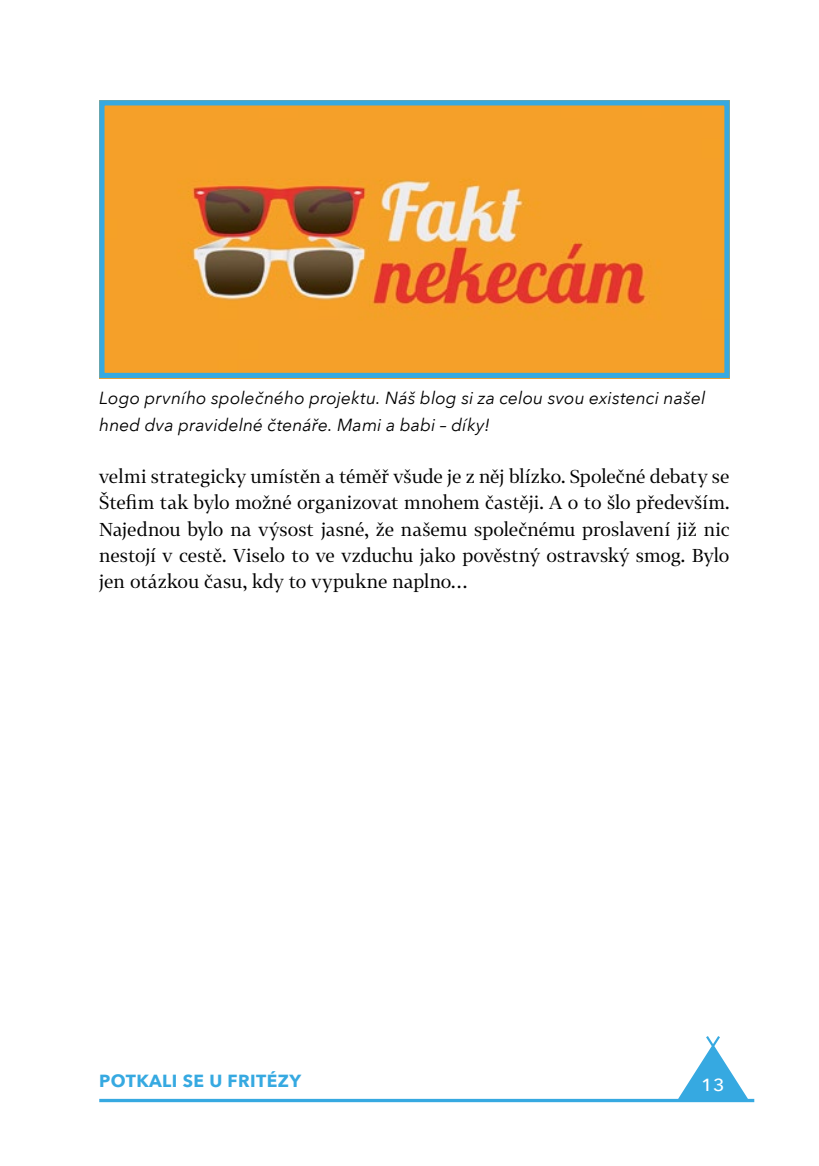
<style>
.page{position:relative;width:819px;height:1166px;background:#fff}
.page>*{position:absolute;margin:0;border:0;box-sizing:border-box;transform-origin:0 0}
.t1{font:18.38px/26.2px "Tabac G2";color:#000;text-align:justify}
.t2{font:italic 17.5px/26.2px "Avenir Next";letter-spacing:.005em;color:#000}
.t3{font:700 17.5px "Avenir Next";letter-spacing:.025em;color:#36a9e1}
.t4{font:500 17.5px "Avenir Next";color:#fff;scale:1.1 1}
</style>
<div class="page">
<svg style="left:99px;top:1036px;width:655px;height:66px"></svg>
<img style="left:105px;top:106px;width:618px;height:266px">
<div style="left:99px;top:100px;width:630px;height:278px;border:5px solid #36a9e1"></div>
<p class="t2" style="left:99px;top:384px;width:607px">Logo prvního společného projektu. Náš blog si za celou svou existenci našel hned dva pravidelné čtenáře. Mami a babi – díky!</p>
<p class="t1" style="left:99px;top:463px;width:632px">velmi strategicky umístěn a téměř všude je z něj blízko. Společné debaty se Štefim tak bylo možné organizovat mnohem častěji. A o to šlo především.<br>Najednou bylo na výsost jasné, že našemu společnému proslavení již nic nestojí v cestě. Viselo to ve vzduchu jako pověstný ostravský smog. Bylo jen otázkou času, kdy to vypukne naplno…</p>
<p class="t3" style="left:99px;top:1066px;width:203px">POTKALI SE U FRITÉZY</p>
<p class="t4" style="left:701px;top:1070px;width:23px">13</p>
</div>
